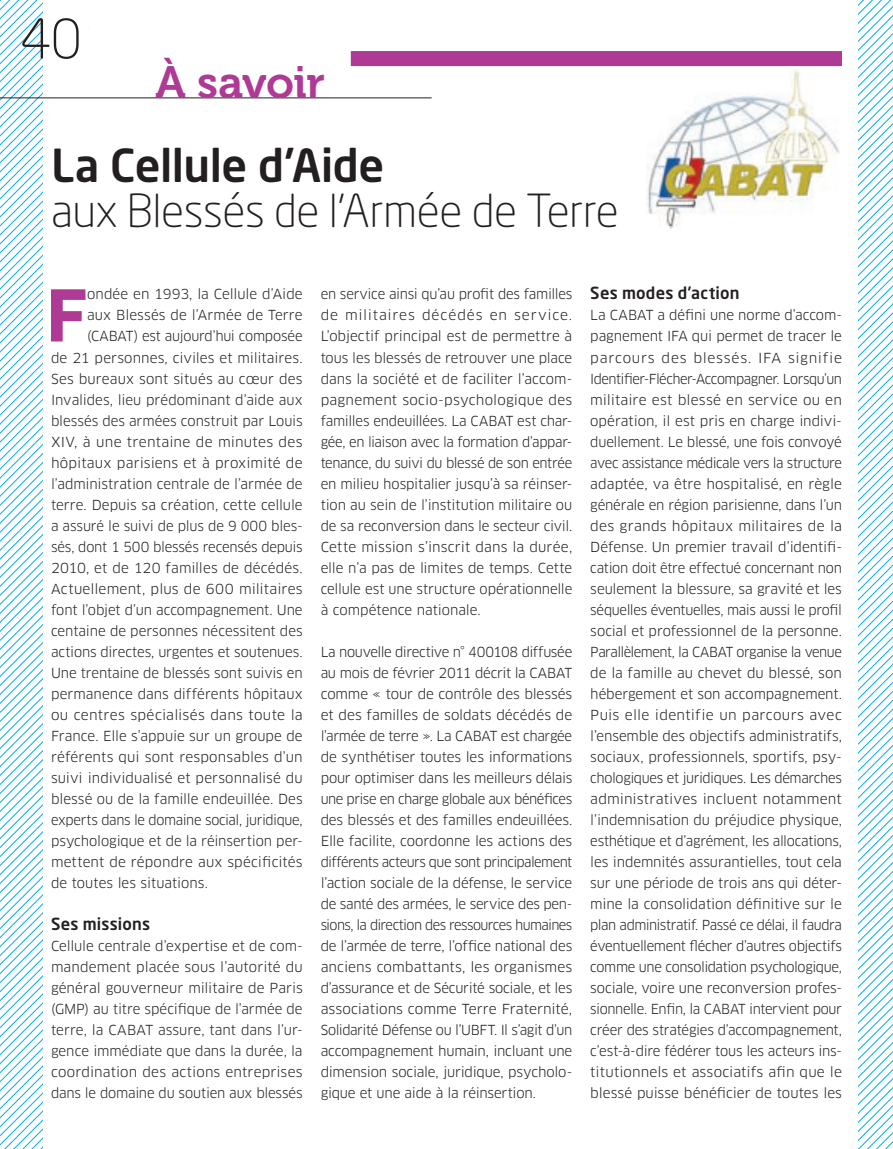
<style>
.page{position:relative;width:893px;height:1149px;background:#fff}
.page>*{position:absolute;margin:0;border:0;box-sizing:border-box;transform-origin:0 0}
._05_Tx_Lettrine{font:700 69.45px "Clan Pro";color:#ae3a96}
.t1{font:300 54px "Neo Sans Pro";color:#231f20}
._01_TITRE___BASE{font:300 45px/45px "Neo Sans Pro";letter-spacing:-.005em;color:#231f20}
._00_Tetiere_Coul_Cha{font:45px "Museo 700";letter-spacing:-.01em;color:#ae3a96}
._04_INTER{font:500 16.5px "Neo Sans Pro";letter-spacing:.015em;color:#231f20}
._05_Tx_DEC{font:13.5px/21px "Clan Pro";color:#231f20;text-align:justify}
._05_Tx_Lettrine-2{font:13.5px "Clan Pro";color:#231f20}
._05_Tx{font:13.5px/21px "Clan Pro";letter-spacing:-.015em;color:#231f20;text-align:justify}
._05_Tx_Lettrine-3{font:13.5px "Clan Pro";letter-spacing:.02em;color:#231f20}
._05_Tx_Lettrine-4{font:13.5px "Clan Pro";letter-spacing:-.03em;color:#231f20}
.s1{font-weight:500}
</style>
<div class="page">
<img style="left:647px;top:69px;width:193px;height:159px">
<svg style="left:0;top:0;width:43px;height:1148px"></svg>
<svg style="left:859px;top:0;width:34px;height:1148px"></svg>
<hr style="left:0;top:98px;width:432px;height:1px;background:#231f20">
<div style="left:351px;top:51px;width:491px;height:15px;background:#ae3a96"></div>
<h2 class="t1" style="left:20px;top:7px;width:63px">40</h2>
<p class="_00_Tetiere_Coul_Cha" style="left:155px;top:57px;width:171px">À savoir</p>
<p class="_01_TITRE___BASE" style="left:51px;top:143px;width:569px"><span class="s1">La Cellule d’Aide<br></span>aux Blessés de l’Armée de Terre</p>
<p class="_05_Tx_Lettrine" style="left:46px;top:275px;width:43px">F</p>
<p class="_05_Tx_Lettrine-2" style="left:87px;top:286px;width:217px">ondée en 1993, la Cellule d’Aide</p>
<p class="_05_Tx_Lettrine-2" style="left:87px;top:307px;width:217px">aux Blessés de l’Armée de Terre</p>
<p class="_05_Tx_Lettrine-2" style="left:87px;top:328px;width:217px">(CABAT) est aujourd’hui composée</p>
<p class="_05_Tx_Lettrine-2" style="left:51px;top:349px;width:253px">de 21 personnes, civiles et militaires.</p>
<p class="_05_Tx_Lettrine-2" style="left:51px;top:370px;width:253px">Ses bureaux sont situés au cœur des</p>
<p class="_05_Tx_Lettrine-2" style="left:51px;top:391px;width:253px">Invalides, lieu prédominant d’aide aux</p>
<p class="_05_Tx_Lettrine-2" style="left:51px;top:412px;width:253px">blessés des armées construit par Louis</p>
<p class="_05_Tx_Lettrine-3" style="left:51px;top:433px;width:253px">XIV, à une trentaine de minutes des</p>
<p class="_05_Tx_Lettrine-2" style="left:51px;top:454px;width:253px">hôpitaux parisiens et à proximité de</p>
<p class="_05_Tx_Lettrine-2" style="left:51px;top:475px;width:253px">l’administration centrale de l’armée de</p>
<p class="_05_Tx_Lettrine-2" style="left:51px;top:496px;width:253px">terre. Depuis sa création, cette cellule</p>
<p class="_05_Tx_Lettrine-2" style="left:51px;top:517px;width:253px">a assuré le suivi de plus de 9 000 bles-</p>
<p class="_05_Tx_Lettrine-2" style="left:51px;top:538px;width:253px">sés, dont 1 500 blessés recensés depuis</p>
<p class="_05_Tx_Lettrine-2" style="left:51px;top:559px;width:253px">2010, et de 120 familles de décédés.</p>
<p class="_05_Tx_Lettrine-2" style="left:51px;top:580px;width:253px">Actuellement, plus de 600 militaires</p>
<p class="_05_Tx_Lettrine-2" style="left:51px;top:601px;width:253px">font l’objet d’un accompagnement. Une</p>
<p class="_05_Tx_Lettrine-2" style="left:51px;top:622px;width:253px">centaine de personnes nécessitent des</p>
<p class="_05_Tx_Lettrine-2" style="left:51px;top:643px;width:253px">actions directes, urgentes et soutenues.</p>
<p class="_05_Tx_Lettrine-2" style="left:51px;top:664px;width:253px">Une trentaine de blessés sont suivis en</p>
<p class="_05_Tx_Lettrine-2" style="left:51px;top:685px;width:253px">permanence dans différents hôpitaux</p>
<p class="_05_Tx_Lettrine-3" style="left:51px;top:706px;width:253px">ou centres spécialisés dans toute la</p>
<p class="_05_Tx_Lettrine-2" style="left:51px;top:727px;width:253px">France. Elle s’appuie sur un groupe de</p>
<p class="_05_Tx_Lettrine-2" style="left:51px;top:748px;width:253px">référents qui sont responsables d’un</p>
<p class="_05_Tx_Lettrine-2" style="left:51px;top:769px;width:253px">suivi individualisé et personnalisé du</p>
<p class="_05_Tx_Lettrine-2" style="left:51px;top:790px;width:253px">blessé ou de la famille endeuillée. Des</p>
<p class="_05_Tx_Lettrine-4" style="left:51px;top:811px;width:253px">experts dans le domaine social, juridique,</p>
<p class="_05_Tx_Lettrine-2" style="left:51px;top:832px;width:253px">psychologique et de la réinsertion per-</p>
<p class="_05_Tx_Lettrine-2" style="left:51px;top:853px;width:253px">mettent de répondre aux spécificités</p>
<p class="_05_Tx_Lettrine-2" style="left:51px;top:874px;width:158px">de toutes les situations.</p>
<p class="_04_INTER" style="left:51px;top:913px;width:101px">Ses missions</p>
<p class="_05_Tx_DEC" style="left:51px;top:935px;width:253px">Cellule centrale d’expertise et de com&shy;mandement placée sous l’autorité du général gouverneur militaire de Paris (GMP) au titre spécifique de l’armée de terre, la CABAT assure, tant dans l’ur&shy;gence immédiate que dans la durée, la coordination des actions entreprises dans le domaine du soutien aux blessés</p>
<p class="_05_Tx_DEC" style="left:321px;top:284px;width:253px">en service ainsi qu’au profit des familles de militaires décédés en service.<br>L’objectif principal est de permettre à tous les blessés de retrouver une place dans la société et de faciliter l’accom&shy;pagnement socio-psychologique des familles endeuillées. La CABAT est char&shy;gée, en liaison avec la formation d’appar&shy;tenance, du suivi du blessé de son entrée en milieu hospitalier jusqu’à sa réinser&shy;tion au sein de l’institution militaire ou de sa reconversion dans le secteur civil.<br>Cette mission s’inscrit dans la durée, elle n’a pas de limites de temps. Cette cellule est une structure opérationnelle à compétence nationale.</p>
<p class="_05_Tx" style="left:321px;top:641px;width:253px">La nouvelle directive n° 400108 diffusée au mois de février 2011 décrit la CABAT comme « tour de contrôle des blessés et des familles de soldats décédés de l’armée de terre ». La CABAT est chargée de synthétiser toutes les informations pour optimiser dans les meilleurs délais une prise en charge globale aux bénéfices des blessés et des familles endeuillées.<br>Elle facilite, coordonne les actions des différents acteurs que sont principalement l’action sociale de la défense, le service de santé des armées, le service des pen&shy;sions, la direction des ressources humaines de l’armée de terre, l’office national des anciens combattants, les organismes d’assurance et de Sécurité sociale, et les associations comme Terre Fraternité, Solidarité Défense ou l’UBFT. Il s’agit d’un accompagnement humain, incluant une dimension sociale, juridique, psycholo&shy;gique et une aide à la réinsertion.</p>
<p class="_04_INTER" style="left:590px;top:283px;width:151px">Ses modes d’action</p>
<p class="_05_Tx_DEC" style="left:590px;top:305px;width:253px">La CABAT a défini une norme d’accom&shy;pagnement IFA qui permet de tracer le parcours des blessés. IFA signifie Identifier-Flécher-Accompagner. Lorsqu’un militaire est blessé en service ou en opération, il est pris en charge indivi&shy;duellement. Le blessé, une fois convoyé avec assistance médicale vers la structure adaptée, va être hospitalisé, en règle générale en région parisienne, dans l’un des grands hôpitaux militaires de la Défense. Un premier travail d’identifi&shy;cation doit être effectué concernant non seulement la blessure, sa gravité et les séquelles éventuelles, mais aussi le profil social et professionnel de la personne.<br>Parallèlement, la CABAT organise la venue de la famille au chevet du blessé, son hébergement et son accompagnement.<br>Puis elle identifie un parcours avec l’ensemble des objectifs administratifs, sociaux, professionnels, sportifs, psy&shy;chologiques et juridiques. Les démarches administratives incluent notamment l’indemnisation du préjudice physique, esthétique et d’agrément, les allocations, les indemnités assurantielles, tout cela sur une période de trois ans qui déter&shy;mine la consolidation définitive sur le plan administratif. Passé ce délai, il faudra éventuellement flécher d’autres objectifs comme une consolidation psychologique, sociale, voire une reconversion profes&shy;sionnelle. Enfin, la CABAT intervient pour créer des stratégies d’accompagnement, c’est-à-dire fédérer tous les acteurs ins&shy;titutionnels et associatifs afin que le blessé puisse bénéficier de toutes les</p>
</div>
